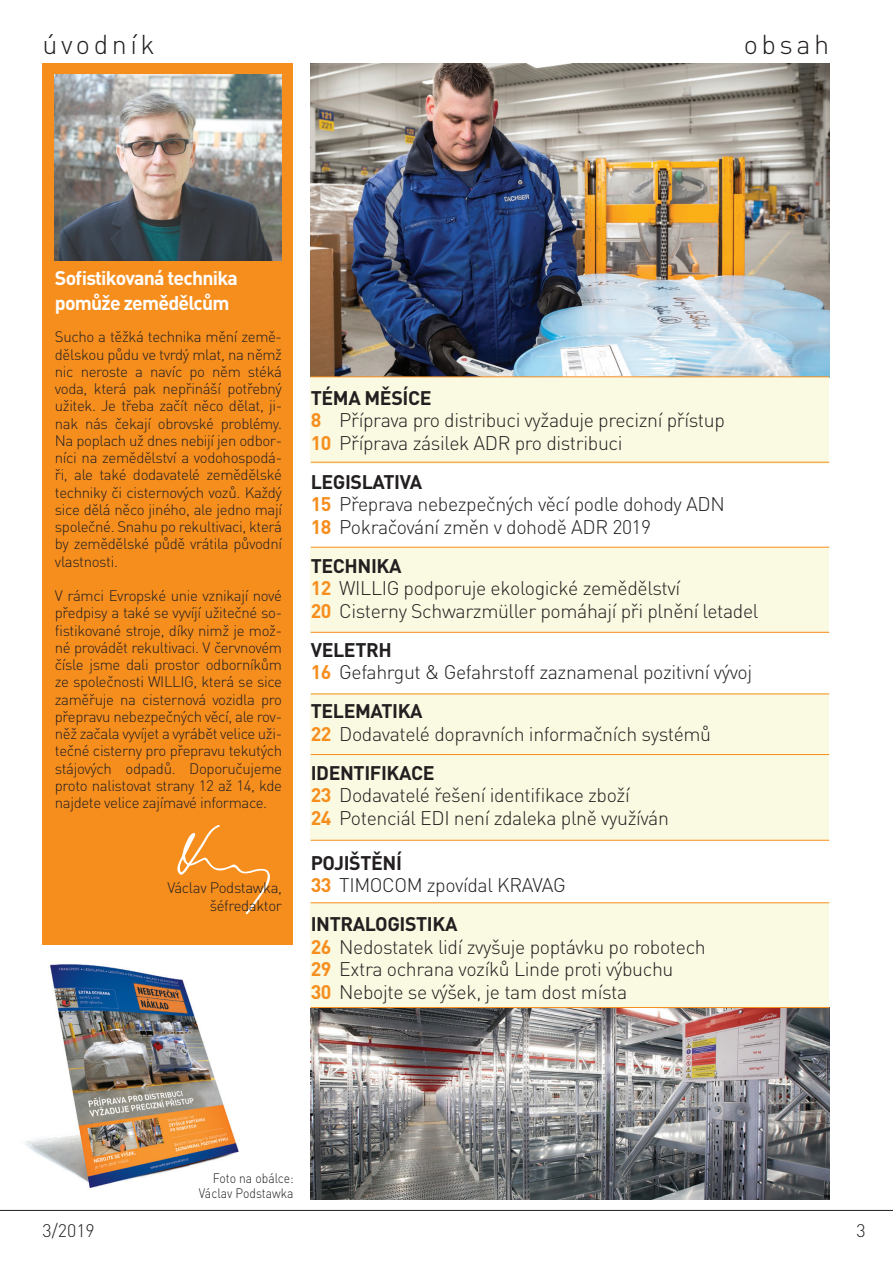
<style>
.page{position:relative;width:893px;height:1263px;background:#fff}
.page>*{position:absolute;margin:0;border:0;box-sizing:border-box;transform-origin:0 0}
.t1{font:300 27px "DIN Pro";letter-spacing:.13em;color:#231f20}
.t2{font:300 19.5px/22.5px "DIN Pro";letter-spacing:-.02em;color:#231f20}
.t3{font:700 19.5px/25.5px "DIN Pro";letter-spacing:-.04em;color:#fff}
.t4{font:300 18px "DIN Pro";color:#231f20}
.t5{font:300 15px/17.2px "DIN Pro";letter-spacing:-.025em;color:#231f20;text-align:justify}
.t6{font:300 13.5px/15px "DIN Pro";color:#231f20;text-align:right;scale:.9 1}
.s1{font-weight:700}
.s2{font-weight:700;color:#f68e1e}
</style>
<div class="page">
<hr style="left:0;top:1210px;width:893px;height:1px;background:#231f20">
<img style="left:311px;top:64px;width:518px;height:312px">
<img style="left:311px;top:1008px;width:518px;height:191px">
<div style="left:311px;top:377px;width:518px;height:86px;background:#fafae2"></div>
<div style="left:311px;top:547px;width:518px;height:85px;background:#fafae2"></div>
<div style="left:311px;top:693px;width:518px;height:148px;background:#fafae2"></div>
<div style="left:311px;top:903px;width:518px;height:105px;background:#fafae2"></div>
<img style="left:25px;top:964px;width:214px;height:224px">
<div style="left:43px;top:63px;width:250px;height:882px;background:#f68e1e"></div>
<img style="left:55px;top:75px;width:227px;height:185px">
<svg style="left:177px;top:825px;width:93px;height:90px"></svg>
<hr style="left:311px;top:376px;width:518px;height:1px;background:#f68e1e">
<hr style="left:311px;top:632px;width:518px;height:1px;background:#f68e1e">
<hr style="left:311px;top:693px;width:518px;height:1px;background:#f68e1e">
<hr style="left:311px;top:840px;width:518px;height:1px;background:#f68e1e">
<hr style="left:311px;top:754px;width:518px;height:1px;background:#f68e1e">
<hr style="left:311px;top:902px;width:518px;height:1px;background:#f68e1e">
<hr style="left:311px;top:462px;width:518px;height:1px;background:#f68e1e">
<hr style="left:311px;top:547px;width:518px;height:1px;background:#f68e1e">
<hr style="left:311px;top:1007px;width:518px;height:1px;background:#f68e1e">
<h1 class="t1" style="left:43px;top:25px;width:114px">úvodník</h1>
<h1 class="t1" style="left:744px;top:25px;width:87px">obsah</h1>
<h2 class="t3" style="left:55px;top:264px;width:184px">Sofistikovaná technika pomůže zemědělcům</h2>
<p class="t5" style="left:55px;top:328px;width:229px">Sucho a těžká technika mění země&shy;dělskou půdu ve tvrdý mlat, na němž nic neroste a navíc po něm stéká voda, která pak nepřináší potřebný užitek. Je třeba začít něco dělat, ji&shy;nak nás čekají obrovské problémy.<br>Na poplach už dnes nebijí jen odbor&shy;níci na zemědělství a vodohospodá&shy;ři, ale také dodavatelé zemědělské techniky či cisternových vozů. Každý sice dělá něco jiného, ale jedno mají společné. Snahu po rekultivaci, která by zemědělské půdě vrátila původní vlastnosti.</p>
<p class="t5" style="left:55px;top:586px;width:229px">V rámci Evropské unie vznikají nové předpisy a také se vyvíjí užitečné so&shy;fistikované stroje, díky nimž je mož&shy;né provádět rekultivaci. V červnovém čísle jsme dali prostor odborníkům ze společnosti WILLIG, která se sice zaměřuje na cisternová vozidla pro přepravu nebezpečných věcí, ale rov&shy;něž začala vyvíjet a vyrábět velice uži&shy;tečné cisterny pro přepravu tekutých stájových odpadů. Doporučujeme proto nalistovat strany 12 až 14, kde najdete velice zajímavé informace.</p>
<p class="t5" style="left:167px;top:878px;width:116px;line-height:18px;text-align:right">Václav Podstawka, šéfredaktor</p>
<h2 class="t2" style="left:311px;top:386px;width:416px"><span class="s1">TÉMA MĚSÍCE<br></span><span class="s2">8</span> Příprava pro distribuci vyžaduje precizní přístup<br><span class="s2">10</span> Příprava zásilek ADR pro distribuci</h2>
<h2 class="t2" style="left:311px;top:470px;width:416px"><span class="s1">LEGISLATIVA<br></span><span class="s2">15</span> Přeprava nebezpečných věcí podle dohody ADN<br><span class="s2">18</span> Pokračování změn v dohodě ADR 2019</h2>
<h2 class="t2" style="left:311px;top:554px;width:449px"><span class="s1">TECHNIKA<br></span><span class="s2">12</span> WILLIG podporuje ekologické zemědělství<br><span class="s2">20</span> Cisterny Schwarzmüller pomáhají při plnění letadel</h2>
<h2 class="t2" style="left:311px;top:638px;width:443px"><span class="s1">VELETRH<br></span><span class="s2">16</span> Gefahrgut &amp; Gefahrstoff zaznamenal pozitivní vývoj</h2>
<h2 class="t2" style="left:311px;top:699px;width:402px"><span class="s1">TELEMATIKA<br></span><span class="s2">22</span> Dodavatelé dopravních informačních systémů</h2>
<h2 class="t2" style="left:311px;top:761px;width:360px"><span class="s1">IDENTIFIKACE<br></span><span class="s2">23</span> Dodavatelé řešení identifikace zboží<br><span class="s2">24</span> Potenciál EDI není zdaleka plně využíván</h2>
<h2 class="t2" style="left:311px;top:851px;width:256px"><span class="s1">POJIŠTĚNÍ<br></span><span class="s2">33</span> TIMOCOM zpovídal KRAVAG</h2>
<h2 class="t2" style="left:311px;top:912px;width:397px"><span class="s1">INTRALOGISTIKA<br></span><span class="s2">26</span> Nedostatek lidí zvyšuje poptávku po robotech <span class="s2">29</span> Extra ochrana vozíků Linde proti výbuchu<br><span class="s2">30</span> Nebojte se výšek, je tam dost místa</h2>
<p class="t6" style="left:199px;top:1170px;width:107px">Foto na obálce:<br>Václav Podstawka</p>
<p class="t4" style="left:43px;top:1219px;width:54px">3/2019</p>
<p class="t4" style="left:856px;top:1219px;width:11px">3</p>
</div>
